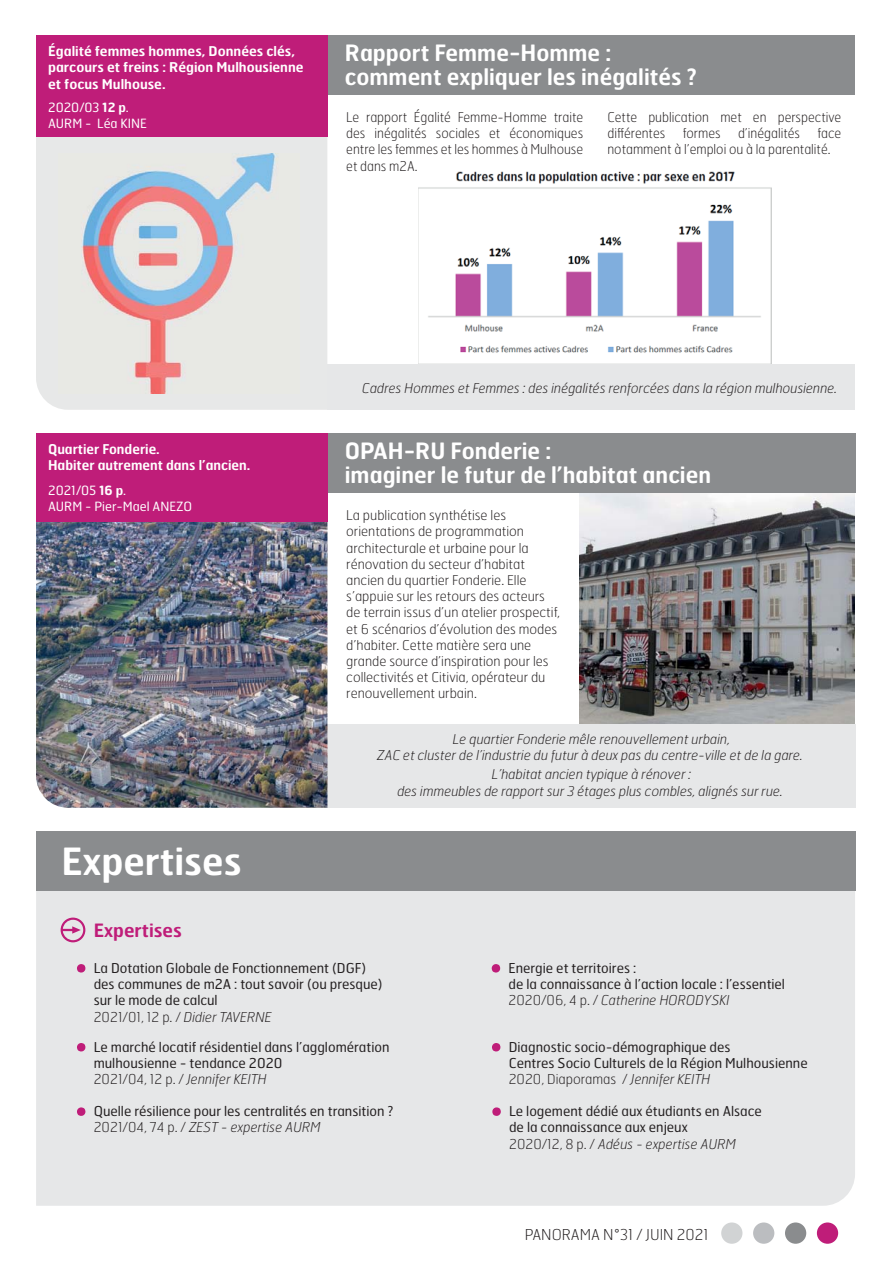
<style>
.page{position:relative;width:893px;height:1263px;background:#fff}
.page>*{position:absolute;margin:0;border:0;box-sizing:border-box;transform-origin:0 0}
.t1{font:600 37.5px "Hermes FB";color:#fff}
.t2{font:600 22.5px/24px "Hermes FB";color:#fff}
.t3{font:600 18.3px "Hermes FB";color:#bf1d79}
.t4{font:100 15px "Hermes FB";color:#231f20}
.t5{font:13.65px/16.4px "Hermes FB";color:#231f20}
.t6{font:100 13.5px/16.2px "Hermes FB";color:#231f20}
.t7{font:italic 100 13.5px/16.2px "Hermes FB";color:#231f20;text-align:center}
.t8{font:100 13.5px/16.2px "Hermes FB";color:#231f20;scale:.96 1}
.t9{font:600 13.5px/16.2px "Hermes FB";color:#fff}
.t10{font:12.75px/15.3px "Hermes FB";color:#fff}
.s1{font-weight:600}
.s2{font-weight:100}
.s3{font-weight:100;font-style:italic}
</style>
<div class="page">
<img style="left:580px;top:492px;width:274px;height:232px">
<img style="left:418px;top:171px;width:353px;height:193px">
<div style="left:327px;top:364px;width:528px;height:46px;background:#e6e7e8"></div>
<div style="left:36px;top:890px;width:819px;height:316px;background:#e6e7e8"></div>
<div style="left:297px;top:724px;width:558px;height:84px;background:#e6e7e8"></div>
<img style="left:36px;top:522px;width:291px;height:286px">
<div style="left:36px;top:137px;width:291px;height:273px;background:#e7e8e8"></div>
<img style="left:58px;top:153px;width:241px;height:241px">
<div style="left:320px;top:433px;width:535px;height:59px;background:#8a8c8e"></div>
<div style="left:317px;top:35px;width:538px;height:59px;background:#8a8c8e"></div>
<div style="left:36px;top:433px;width:291px;height:89px;background:#bf1d79"></div>
<div style="left:36px;top:35px;width:291px;height:102px;background:#bf1d79"></div>
<div style="left:36px;top:831px;width:819px;height:59px;background:#8a8c8e"></div>
<div style="left:721px;top:1222px;width:21px;height:22px;background:#d1d3d4;border-radius:50%"></div>
<div style="left:753px;top:1222px;width:21px;height:22px;background:#bbbdc0;border-radius:50%"></div>
<div style="left:785px;top:1222px;width:21px;height:22px;background:#8a8c8e;border-radius:50%"></div>
<div style="left:817px;top:1222px;width:21px;height:22px;background:#bf1d79;border-radius:50%"></div>
<svg style="left:75px;top:962px;width:13px;height:13px"></svg>
<svg style="left:75px;top:1041px;width:13px;height:13px"></svg>
<svg style="left:490px;top:1041px;width:13px;height:13px"></svg>
<svg style="left:75px;top:1105px;width:13px;height:13px"></svg>
<svg style="left:490px;top:1105px;width:13px;height:13px"></svg>
<svg style="left:61px;top:917px;width:24px;height:25px"></svg>
<svg style="left:489px;top:962px;width:13px;height:13px"></svg>
<p class="t9" style="left:48px;top:44px;width:257px">Égalité femmes hommes, Données clés, parcours et freins : Région Mulhousienne et focus Mulhouse.</p>
<p class="t10" style="left:48px;top:100px;width:100px">2020/03 <span class="s1">12 p</span>.<br>AURM - Léa KINE</p>
<h2 class="t2" style="left:345px;top:43px;width:353px">Rapport Femme-Homme : comment expliquer les inégalités ?</h2>
<p class="t8" style="left:346px;top:110px;width:248px;text-align:justify">Le rapport Égalité Femme-Homme traite des inégalités sociales et économiques entre les femmes et les hommes à Mulhouse et dans m2A.</p>
<p class="t8" style="left:607px;top:110px;width:245px">Cette publication met en perspective différentes</p>
<p class="t8" style="left:683px;top:126px;width:41px">formes</p>
<p class="t8" style="left:738px;top:126px;width:66px">d’inégalités</p>
<p class="t8" style="left:607px;top:126px;width:245px;text-indent:210px">face notamment à l’emploi ou à la parentalité.</p>
<p class="t9" style="left:48px;top:442px;width:204px">Quartier Fonderie.<br>Habiter autrement dans l’ancien.</p>
<p class="t10" style="left:48px;top:483px;width:146px">2021/05 <span class="s1">16 p</span>.<br>AURM - Pier-Mael ANEZO</p>
<h1 class="t1" style="left:62px;top:844px;width:182px">Expertises</h1>
<h3 class="t3" style="left:94px;top:922px;width:90px">Expertises</h3>
<p class="t7" style="left:362px;top:381px;width:477px">Cadres Hommes et Femmes : des inégalités renforcées dans la région mulhousienne.</p>
<h2 class="t2" style="left:345px;top:440px;width:368px">OPAH-RU Fonderie :<br>imaginer le futur de l’habitat ancien</h2>
<p class="t6" style="left:346px;top:508px;width:215px">La publication synthétise les orientations de programmation architecturale et urbaine pour la rénovation du secteur d’habitat ancien du quartier Fonderie. Elle s’appuie sur les retours des acteurs de terrain issus d’un atelier prospectif, et 6 scénarios d’évolution des modes d’habiter. Cette matière sera une grande source d’inspiration pour les collectivités et Citivia, opérateur du renouvellement urbain.</p>
<p class="t7" style="left:377px;top:731px;width:427px">Le quartier Fonderie mêle renouvellement urbain,<br>ZAC et cluster de l’industrie du futur à deux pas du centre-ville et de la gare.</p>
<p class="t7" style="left:397px;top:767px;width:387px">L’habitat ancien typique à rénover :<br>des immeubles de rapport sur 3 étages plus combles, alignés sur rue.</p>
<p class="t5" style="left:94px;top:960px;width:291px">La Dotation Globale de Fonctionnement (DGF) des communes de m2A : tout savoir (ou presque) sur le mode de calcul<br><span class="s2">2021/01, 12 p. /</span> <span class="s3">Didier TAVERNE</span></p>
<p class="t5" style="left:94px;top:1039px;width:297px">Le marché locatif résidentiel dans l’agglomération mulhousienne - tendance 2020<br><span class="s2">2021/04, 12 p. /</span> <span class="s3">Jennifer KEITH</span></p>
<p class="t5" style="left:509px;top:1039px;width:301px">Diagnostic socio-démographique des<br>Centres Socio Culturels de la Région Mulhousienne<br><span class="s2">2020, Diaporamas /</span> <span class="s3">Jennifer KEITH</span></p>
<p class="t5" style="left:94px;top:1103px;width:301px">Quelle résilience pour les centralités en transition ?<br><span class="s2">2021/04, 74 p. /</span> <span class="s3">ZEST - expertise AURM</span></p>
<p class="t5" style="left:509px;top:1103px;width:254px">Le logement dédié aux étudiants en Alsace de la connaissance aux enjeux<br><span class="s2">2020/12, 8 p. /</span> <span class="s3">Adéus - expertise AURM</span></p>
<p class="t5" style="left:508px;top:960px;width:278px">Energie et territoires :<br>de la connaissance à l’action locale : l’essentiel<br><span class="s2">2020/06, 4 p. /</span> <span class="s3">Catherine HORODYSKI</span></p>
<p class="t4" style="left:525px;top:1228px;width:185px">PANORAMA N°31 / JUIN 2021</p>
</div>
